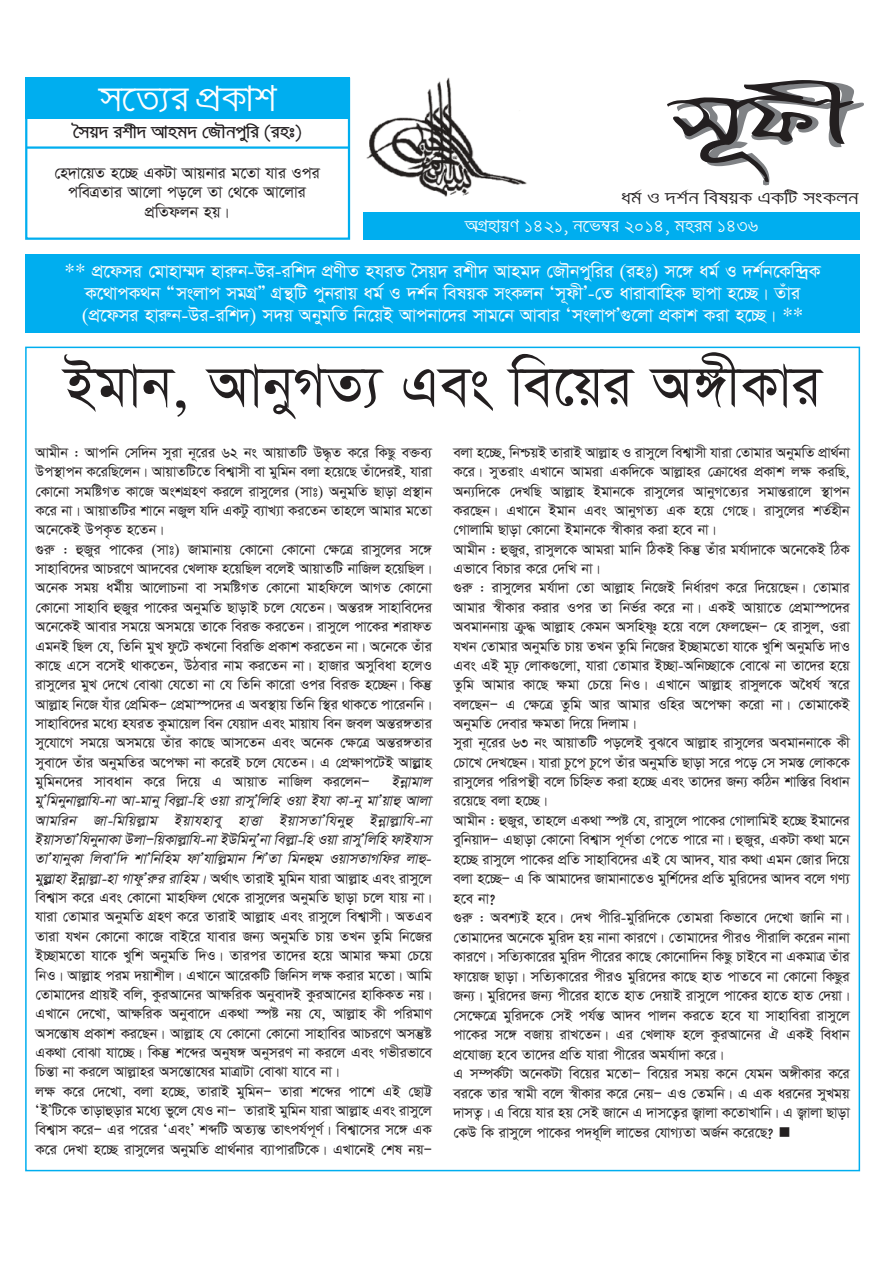
<style>
.page{position:relative;width:893px;height:1263px;background:#fff}
.page>*{position:absolute;margin:0;border:0;box-sizing:border-box;transform-origin:0 0}
.t1{font:91.35px "Chandrabati MJ";color:#231f20;scale:1.55 1}
.t2{font:67.5px "Sutonny MJ";color:#231f20}
.t3{font:37.5px "Karnaphuli MJ";color:#fff;scale:1.09 1}
.t4{font:21px/21.9px "Sutonny MJ";color:#fff;text-align:center}
.t5{font:18.75px/19.5px "Sutonny MJ";color:#231f20;text-align:center}
.t6{font:18px "Karnaphuli MJ";color:#fff;scale:1.07 1}
.t7{font:18px "Karnaphuli MJ Bold";color:#231f20;scale:1.1 1}
.t8{font:18px "Karnaphuli MJ";color:#231f20;scale:1.2 1}
.t9{font:16.8px/19.4px "Sutonny MJ";color:#231f20}
.t10{font:16.8px/19.4px "Sutonny MJ Italic";color:#231f20;text-align:justify}
.s1{font-family:"Sutonny MJ Italic"}
</style>
<div class="page">
<div style="left:25px;top:78px;width:325px;height:162px;border:2px solid #00aeef"></div>
<div style="left:25px;top:78px;width:325px;height:41px;background:#00aeef"></div>
<div style="left:364px;top:213px;width:496px;height:27px;background:#00aeef"></div>
<hr style="left:26px;top:146px;width:323px;height:3px;background:#00aeef">
<img style="left:367px;top:77px;width:160px;height:120px">
<div style="left:25px;top:254px;width:835px;height:79px;background:#00aeef"></div>
<h3 class="t3" style="left:99px;top:70px;width:164px">M‡Z¨I CÖKVK</h3>
<p class="t7" style="left:73px;top:117px;width:210px">ˆMQ` IKX` AVNG` †RŠBCYWI (INT)</p>
<p class="t5" style="left:54px;top:164px;width:267px">†N`V‡QZ N‡”Q GKUV AVQBVI G‡ZV HVI ICI<br>CWEÎZVI AV‡JV CO‡J ZV †_‡K AV‡JVI<br>CÖWZDJB NQ|</p>
<h1 class="t1" style="left:672px;top:55px;width:168px">m~dx</h1>
<p class="t8" style="left:620px;top:184px;width:200px">AG©I `K©B WELQK GKWU MSKJB</p>
<p class="t6" style="left:465px;top:212px;width:276px">AMÖNVQY 1421, B‡F¤^I 2014, GNIG 1436</p>
<p class="t4" style="left:65px;top:261px;width:757px">** CÖ‡DMI †GVNV¤§` NVIÆB-DI-IWK` CÖYXZ NHIZ ˆMQ` IKX` AVNG` †RŠBCYWII (INT) M‡½ AG© I `K©B‡KW›`ªK<br>K‡_VCK_B ÒMSJVC MGMÖÓ MÖŠ’WU CYBIVQ AG© I `K©B WELQK MSKJB ÔM~DXÕ-†Z AVIVEVWNK QVCV N‡”Q| ZUVI (CÖ‡DMI NVIÆB-DI-IWK`) M`Q ABYGWZ WB‡QB AVCBV‡`I MVG‡B AVEVI ÔMSJVCÕ¸‡JV CÖKVK KIV N‡”Q| **</p>
<h2 class="t2" style="left:65px;top:349px;width:758px">BGVB, AVBYMZ¨ GES WE‡QI A½XKVI</h2>
<p class="t9" style="left:36px;top:444px;width:407px">AVGXB : AVCWB †MW`B MYIV B~‡II 62 BS AVQVZWU D×…Z K‡I WKQZE³E¨ DC¯’VCB K‡IWQ‡JB| AVQVZWU‡Z WEK¦VMX EV GYWGB EJV N‡Q‡Q ZUV‡`IB, HVIV †KV‡BV MGWÓMZ KV‡R ASKMÖNY KI‡J IVMY‡JI (MVT) ABYGWZ QVOV CÖ¯’VB K‡I BV| AVQVZWUI KV‡B BRYJ HW` GKUZE¨VL¨V KI‡ZB ZVN‡J AVGVI G‡ZV A‡B‡KB DCK…Z N‡ZB|<br>¸IÆ : ÛRYI CV‡KI (MVT) RVGVBVQ †KV‡BV †KV‡BV †Ÿ‡Î IVMY‡JI M‡½ MVNVWE‡`I AVPI‡Y AV`‡EI †LJVD N‡QWQJ E‡JB AVQVZWU BVWRJ N‡QWQJ| A‡BK MGQ AG©XQ AV‡JVPBV EV MGWÓMZ †KV‡BV GVNWD‡J AVMZ †KV‡BV †KV‡BV MVNVWE ÛRYI CV‡KI ABYGWZ QVOVB P‡J †H‡ZB| AŠÍI½ MVNVWE‡`I A‡B‡KB AVEVI MG‡Q AMG‡Q ZV‡K WEI³ KI‡ZB| IVMY‡J CV‡KI KIVDZ GGBB WQJ †H, WZWB GYL DZ‡U KL‡BV WEIW³ CÖKVK KI‡ZB BV| A‡B‡K ZUVI KV‡Q G‡M E‡MB _VK‡ZB, DVEVI BVG KI‡ZB BV| NVRVI AMYWEAV N‡JI IVMY‡JI GYL †`‡L †EVSV †H‡ZV BV †H WZWB KV‡IV ICI WEI³ N‡”QB| WKŠ‘ AVJØVN WB‡R HUVI †CÖWGKÑ †CÖGV¯Ú‡`I G AE¯’VQ WZWB W¯’I _VK‡Z CV‡IBWB| MVNVWE‡`I G‡A¨ NHIZ KZGV‡QJ WEB †HQV` GES GVQVH WEB REJ AŠÍI½ZVI MY‡HV‡M MG‡Q AMG‡Q ZUVI KV‡Q AVM‡ZB GES A‡BK †Ÿ‡Î AŠÍI½ZVI MYEV‡` ZUVI ABYGWZI A‡CŸV BV K‡IB P‡J †H‡ZB| G †CÖŸVC‡UB AVJØVN GYWGB‡`I MVEAVB K‡I W`‡Q G AVQVZ BVWRJ KI‡JBÑ</p>
<p class="t10" style="left:36px;top:773px;width:398px;text-indent:357px">BBŒVGVJ GYÕWGBYBVJØVWH-BV AV-GVBYWEJØV-WN IQV IVMYÕWJWN IQV BHV KV-BYGVÕQVÛ AVJV AVGWIB RV-WGWQJØVG BQVHNVEY NVËV BQVMZVÕWHBYÛ BBŒVJØVWH-BV BQVMZVÕWHBYBVKV DJVÑWQKVJØVWH-BV BDWGBYÕBV WEJØV-WN IQV IVMYÕWJWN DVBHVM ZVÕHVBYKV WJEVÕW` KVÕWBWNG DVÕHVWJØGVB WKÕZV WGBÛG IQVMZVMWDI JVÛ-</p>
<p class="t9" style="left:36px;top:869px;width:400px"><span class="s1">GYJØVNV BBŒVJØV-NV MVDZÕIÆI IVWNG|</span> A_©VR ZVIVB GYWGB HVIV AVJØVN GES IVMY‡J WEK¦VM K‡I GES †KV‡BV GVNWDJ †_‡K IVMY‡JI ABYGWZ QVOV P‡J HVQ BV| HVIV †ZVGVI ABYGWZ MÖNY K‡I ZVIVB AVJØVN GES IVMY‡J WEK¦VMX| AZGE ZVIV HLB †KV‡BV KV‡R EVB‡I HVEVI RB¨ ABYGWZ PVQ ZLB ZZWG WB‡RI B”QVG‡ZV HV‡K LYWK ABGY WZ W`I| ZVICI ZV‡`I N‡Q AVGVI ŸGV †P‡Q WBI| AVJØVN CIG `QVKXJ| GLV‡B AV‡IKWU WRWBM JŸ KIVI G‡ZV| AVWG †ZVGV‡`I CÖVQB EWJ, KZIAV‡BI AVŸWIK ABYEV`B KZIAV‡BI NVWKKZ BQ| GLV‡B †`‡LV, AVŸWIK ABYEV‡` GK_V ¯ÚÓ BQ †H, AVJØVN KX CWIGVY AM‡ŠÍVL CÖKVK KI‡QB| AVJØVN †H †KV‡BV †KV‡BV MVNVWEI AVPI‡Y AMŠ‘Ó GK_V †EVSV HV‡”Q| WKŠ‘K‡ÃI ABYL½ ABYMIY BV KI‡J GES MFXIFV‡E WPŠÍV BV KI‡J AVJØVNI AM‡ŠÍV‡LI GVÎVUV †EVSV HV‡E BV|<br>JŸ K‡I †`‡LV, EJV N‡”Q, ZVIVB GYWGBÑ ZVIV K‡ÃI CV‡K GB †QVÆ ÔBÕWU‡K ZVOVÛOVI G‡A¨ FY‡J †HI BVÑ ZVIVB GYWGB HVIV AVJØVN GES IVMY‡J WEK¦VM K‡IÑ GI C‡II ÔGESÕ KÃWU AZ¨ŠÍZVRCH©C~Y©| WEK¦V‡MI M‡½ GK K‡I †`LV N‡”Q IVMY‡JI ABYGWZ CÖV_©BVI E¨VCVIWU‡K| GLV‡BB †KL BQÑ</p>
<p class="t9" style="left:453px;top:444px;width:399px">EJV N‡”Q, WBÐQB ZVIVB AVJØVN I IVMY‡J WEK¦VMX HVIV †ZVGVI ABYGWZ CÖV_©BV K‡I| MYZIVS GLV‡B AVGIV GKW`‡K AVJØVNI †ΜV‡AI CÖKVK JŸ KIWQ, AB¨W`‡K †`LWQ AVJØVN BGVB‡K IVMY‡JI AVBYM‡Z¨I MGVŠÍIV‡J ¯’VCB KI‡QB| GLV‡B BGVB GES AVBYMZ¨ GK N‡Q †M‡Q| IVMY‡JI KZ©NXB †MVJVWG QVOV †KV‡BV BGVB‡K ¯^XKVI KIV N‡E BV|<br>AVGXB : ÛRYI, IVMYJ‡K AVGIV GVWB WVKB WKŠ‘ZUVI GH©V`V‡K A‡B‡KB WVK GFV‡E WEPVI K‡I †`WL BV|<br>¸IÆ : IVMY‡JI GH©V`V †ZV AVJØVN WB‡RB WBA©VIY K‡I W`‡Q‡QB| †ZVGVI AVGVI ¯^XKVI KIVI ICI ZV WBF©I K‡I BV| GKB AVQV‡Z †CÖGV¯Ú‡`I AEGVBBVQ ΜZ× AVJØVN †KGB AMWNÒZN‡Q E‡J †DJ‡QBÑ †N IVMYJ, IIV HLB †ZVGVI ABYGWZ PVQ ZLB ZZWG WB‡RI B”QVG‡ZV HV‡K LYWK ABYGWZ `VI GES GB G~P †JVK¸‡JV, HVIV †ZVGVI B”QV-AWB”QV‡K †EV‡S BV ZV‡`I N‡Q ZZWG AVGVI KV‡Q ŸGV †P‡Q WBI| GLV‡B AVJØVN IVMYJ‡K A‰AH© ¯^‡I EJ‡QBÑ G †Ÿ‡Î ZZWG AVI AVGVI IWNI A‡CŸV K‡IV BV| †ZVGV‡KB ABYGWZ †`EVI ŸGZV W`‡Q W`JVG|<br>MYIV B~‡II 63 BS AVQVZWU CO‡JB EYS‡E AVJØVN IVMY‡JI AEGVBBV‡K KX †PV‡L †`L‡QB| HVIV PZ‡C PZ‡C ZUVI ABYGWZ QVOV M‡I C‡O †M MG¯Í†JVK‡K IVMY‡JI CWICŠ’X E‡J WPWÝZ KIV N‡”Q GES ZV‡`I RB¨ KWVB KVW¯ÍI WEAVB I‡Q‡Q EJV N‡”Q|<br>AVGXB : ÛRYI, ZVN‡J GK_V ¯ÚÓ †H, IVMY‡J CV‡KI †MVJVWGB N‡”Q BGV‡BI EYWBQV`Ñ GQVOV †KV‡BV WEK¦VM C~Y©ZV †C‡Z CV‡I BV| ÛRYI, GKUV K_V G‡B N‡”Q IVMY‡J CV‡KI CÖWZ MVNVWE‡`I GB †H AV`E, HVI K_V GGB †RVI W`‡Q EJV N‡”QÑ G WK AVGV‡`I RVGVBV‡ZI GYWK©‡`I CÖWZ GYWI‡`I AV`E E‡J MY¨ N‡E BV?<br>¸IÆ : AEK¨B N‡E| †`L CXWI-GYWIW`‡K †ZVGIV WKFV‡E †`‡LV RVWB BV| †ZVGV‡`I A‡B‡K GYWI` NQ BVBV KVI‡Y| †ZVGV‡`I CXII CXIVWJ K‡IB BVBV KVI‡Y| MWZ¨KV‡II GYWI` CX‡II KV‡Q †KV‡BVW`B WKQZPVB‡E BV GKGVÎ ZUVI DV‡QR QVOV| MWZ¨KV‡II CXII GYWI‡`I KV‡Q NVZ CVZ‡E BV †KV‡BV WKQZI RB¨| GYWI‡`I RB¨ CX‡II NV‡Z NVZ †`QVB IVMY‡J CV‡KI NV‡Z NVZ †`QV| †M‡Ÿ‡Î GYWI`‡K †MB CH©ŠÍAV`E CVJB KI‡Z N‡E HV MVNVWEIV IVMY‡J CV‡KI M‡½ ERVQ IVL‡ZB| GI †LJVD N‡J KZIAV‡BI H GKB WEAVB CÖ‡HVR¨ N‡E ZV‡`I CÖWZ HVIV CX‡II AGH©V`V K‡I|<br>G M¤ÚK©UV A‡BKUV WE‡QI G‡ZVÑ WE‡QI MGQ K‡B †HGB A½XKVI K‡I EI‡K ZVI ¯^VGX E‡J ¯^XKVI K‡I †BQÑ GI †ZGWB| G GK AI‡BI MYLGQ `VMZ¡| G WE‡Q HVI NQ †MB RV‡B G `VM‡Z¡I R¡VJV K‡ZVLVWB| G R¡VJV QVOV †KD WK IVMY‡J CV‡KI C`A~WJ JV‡FI †HVM¨ZV AR©B K‡I‡Q? ■</p>
</div>
